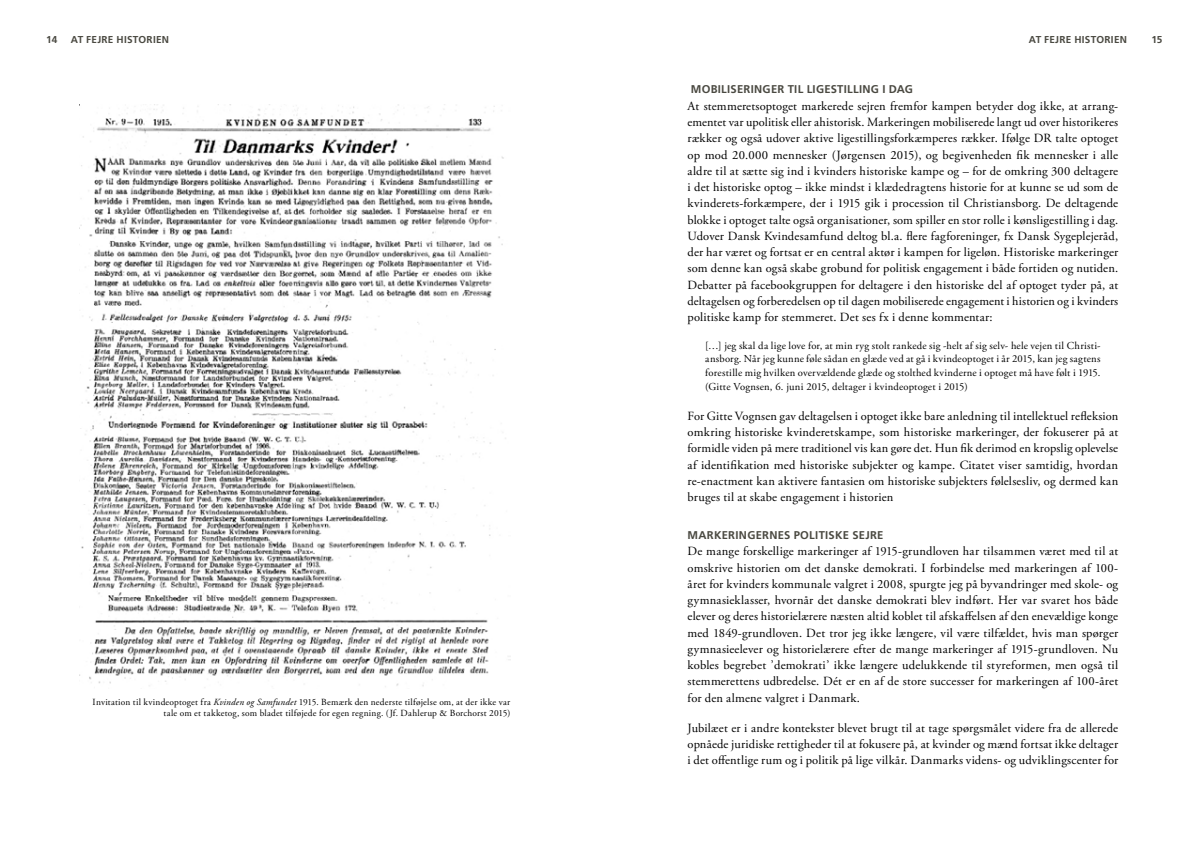
<style>
.page{position:relative;width:1198px;height:847px;background:#fff}
.page>*{position:absolute;margin:0;border:0;box-sizing:border-box;transform-origin:0 0}
.Svart_Brödtext_utan{font:12.5px/16.2px "Adobe Garamond Pro";letter-spacing:.015em;color:#000;text-align:justify}
.Grå_Underrubrik_1{font:700 11.25px "Frutiger LT Std";letter-spacing:.025em;color:#4a4941}
.citat{font:10.62px/13.8px "Adobe Garamond Pro";letter-spacing:.015em;color:#000;text-align:justify}
.t1{font:700 10px "Frutiger LT Std";letter-spacing:.025em;color:#4a4941}
.bildtext{font:9.38px/11.2px "Adobe Garamond Pro";letter-spacing:.025em;color:#000;text-align:right}
.s1{font-style:italic}
</style>
<div class="page">
<img style="left:80px;top:104px;width:430px;height:584px">
<p class="t1" style="left:46px;top:34px;width:13px">14</p>
<p class="t1" style="left:71px;top:34px;width:100px">AT FEJRE HISTORIEN</p>
<p class="t1" style="left:1028px;top:34px;width:100px">AT FEJRE HISTORIEN</p>
<p class="t1" style="left:1151px;top:34px;width:13px">15</p>
<p class="bildtext" style="left:93px;top:697px;width:419px">Invitation til kvindeoptoget fra <span class="s1">Kvinden og Samfundet</span> 1915. Bemærk den nederste tilføjelse om, at der ikke var tale om et takketog, som bladet tilføjede for egen regning. (Jf. Dahlerup &amp; Borchorst 2015)</p>
<p class="Grå_Underrubrik_1" style="left:691px;top:83px;width:224px">MOBILISERINGER TIL LIGESTILLING I DAG</p>
<p class="Svart_Brödtext_utan" style="left:687px;top:98px;width:432px">At stemmeretsoptoget markerede sejren fremfor kampen betyder dog ikke, at arrang&shy;ementet var upolitisk eller ahistorisk. Markeringen mobiliserede langt ud over historikeres rækker og også udover aktive ligestillingsforkæmperes rækker. Ifølge DR talte optoget op mod 20.000 mennesker (Jørgensen 2015), og begivenheden fik mennesker i alle aldre til at sætte sig ind i kvinders historiske kampe og – for de omkring 300 deltagere i det historiske optog – ikke mindst i klædedragtens historie for at kunne se ud som de kvinderets-forkæmpere, der i 1915 gik i procession til Christiansborg. De deltagende blokke i optoget talte også organisationer, som spiller en stor rolle i kønsligestilling i dag.<br>Udover Dansk Kvindesamfund deltog bl.a. flere fagforeninger, fx Dansk Sygeplejeråd, der har været og fortsat er en central aktør i kampen for ligeløn. Historiske markeringer som denne kan også skabe grobund for politisk engagement i både fortiden og nutiden.<br>Debatter på facebookgruppen for deltagere i den historiske del af optoget tyder på, at deltagelsen og forberedelsen op til dagen mobiliserede engagement i historien og i kvinders politiske kamp for stemmeret. Det ses fx i denne kommentar:</p>
<p class="citat" style="left:705px;top:339px;width:397px">[…] jeg skal da lige love for, at min ryg stolt rankede sig -helt af sig selv- hele vejen til Christi&shy;ansborg. Når jeg kunne føle sådan en glæde ved at gå i kvindeoptoget i år 2015, kan jeg sagtens forestille mig hvilken overvældende glæde og stolthed kvinderne i optoget må have følt i 1915. (Gitte Vognsen, 6. juni 2015, deltager i kvindeoptoget i 2015)</p>
<p class="Svart_Brödtext_utan" style="left:687px;top:408px;width:432px">For Gitte Vognsen gav deltagelsen i optoget ikke bare anledning til intellektuel refleksion omkring historiske kvinderetskampe, som historiske markeringer, der fokuserer på at formidle viden på mere traditionel vis kan gøre det. Hun fik derimod en kropslig oplevelse af identifikation med historiske subjekter og kampe. Citatet viser samtidig, hvordan re-enactment kan aktivere fantasien om historiske subjekters følelsesliv, og dermed kan bruges til at skabe engagement i historien</p>
<p class="Grå_Underrubrik_1" style="left:687px;top:529px;width:197px">MARKERINGERNES POLITISKE SEJRE</p>
<p class="Svart_Brödtext_utan" style="left:687px;top:544px;width:432px">De mange forskellige markeringer af 1915-grundloven har tilsammen været med til at omskrive historien om det danske demokrati. I forbindelse med markeringen af 100- året for kvinders kommunale valgret i 2008, spurgte jeg på byvandringer med skole- og gymnasieklasser, hvornår det danske demokrati blev indført. Her var svaret hos både elever og deres historielærere næsten altid koblet til afskaffelsen af den enevældige konge med 1849-grundloven. Det tror jeg ikke længere, vil være tilfældet, hvis man spørger gymnasieelever og historielærere efter de mange markeringer af 1915-grundloven. Nu kobles begrebet ’demokrati’ ikke længere udelukkende til styreformen, men også til stemmerettens udbredelse. Dét er en af de store successer for markeringen af 100-året for den almene valgret i Danmark.</p>
<p class="Svart_Brödtext_utan" style="left:687px;top:720px;width:432px">Jubilæet er i andre kontekster blevet brugt til at tage spørgsmålet videre fra de allerede opnåede juridiske rettigheder til at fokusere på, at kvinder og mænd fortsat ikke deltager i det offentlige rum og i politik på lige vilkår. Danmarks videns- og udviklingscenter for</p>
</div>
